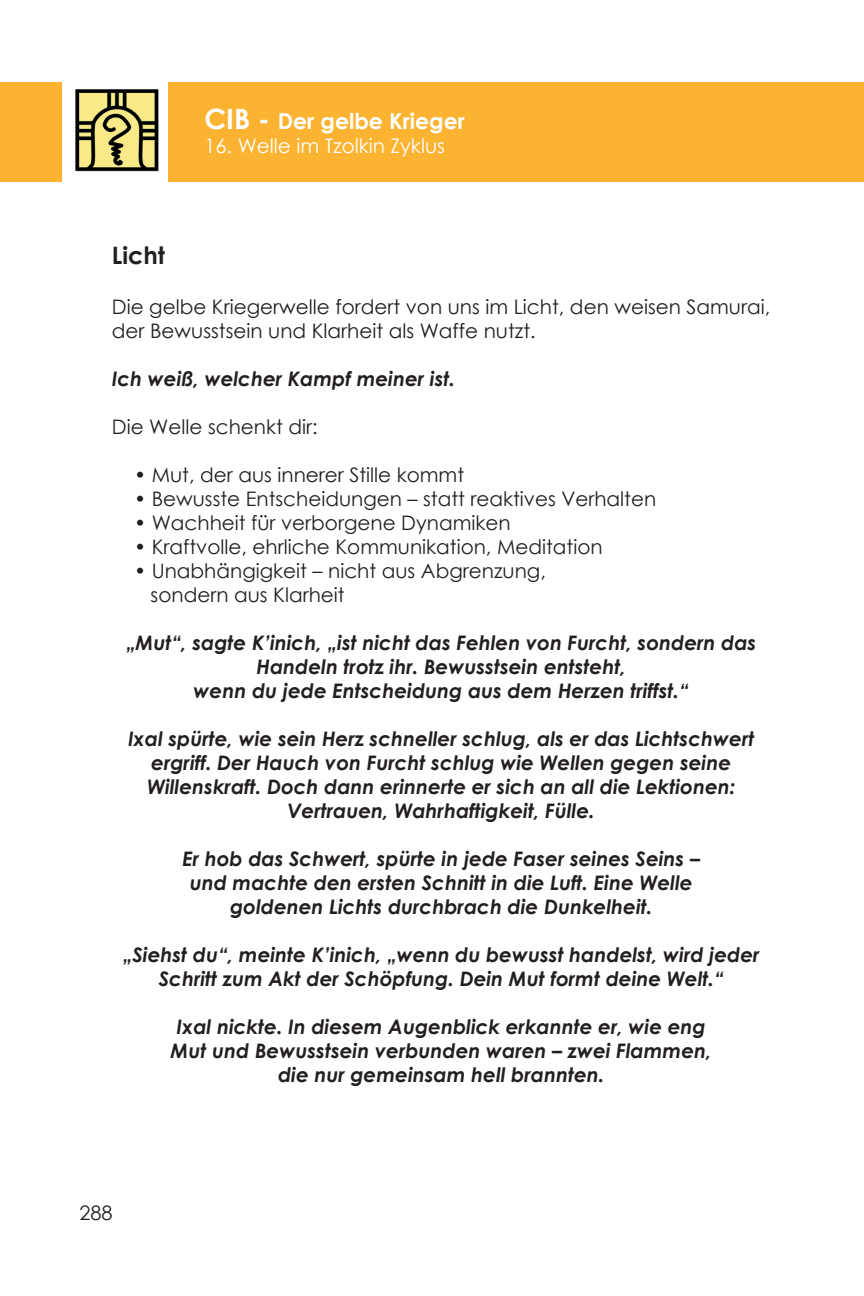
<style>
.page{position:relative;width:864px;height:1296px;background:#fff}
.page>*{position:absolute;margin:0;border:0;box-sizing:border-box;transform-origin:0 0}
.t1{font:700 24px "Century Gothic";color:#231f20}
.t2{font:700 22px "Century Gothic";color:#fff}
.t3{font:italic 700 20px/24px "Century Gothic";color:#231f20;text-align:center}
.t4{font:20px/24px "Century Gothic";color:#231f20}
.t5{font:20px "Century Gothic";color:#fff}
.s1{font-size:28px}
</style>
<div class="page">
<div style="left:0;top:82px;width:864px;height:99px;background:#fcb331"></div>
<div style="left:63px;top:59px;width:105px;height:162px;background:#fff"></div>
<img style="left:75px;top:89px;width:84px;height:83px">
<p class="t2" style="left:204px;top:104px;width:262px"><span class="s1">CIB -</span> Der gelbe Krieger</p>
<p class="t5" style="left:204px;top:131px;width:242px">16. Welle im Tzolkin Zyklus</p>
<p class="t1" style="left:112px;top:237px;width:55px">Licht</p>
<p class="t4" style="left:112px;top:295px;width:660px">Die gelbe Kriegerwelle fordert von uns im Licht, den weisen Samurai, der Bewusstsein und Klarheit als Waffe nutzt.</p>
<p class="t3" style="left:112px;top:366px;width:345px">Ich weiß, welcher Kampf meiner ist.</p>
<p class="t4" style="left:112px;top:415px;width:207px">Die Welle schenkt dir:</p>
<p class="t4" style="left:134px;top:463px;width:332px">• Mut, der aus innerer Stille kommt</p>
<p class="t4" style="left:134px;top:487px;width:524px">• Bewusste Entscheidungen – statt reaktives Verhalten</p>
<p class="t4" style="left:134px;top:511px;width:378px">• Wachheit für verborgene Dynamiken</p>
<p class="t4" style="left:134px;top:535px;width:470px">• Kraftvolle, ehrliche Kommunikation, Meditation</p>
<p class="t4" style="left:151px;top:559px;width:397px;text-indent:-17px">• Unabhängigkeit – nicht aus Abgrenzung, sondern aus Klarheit</p>
<p class="t3" style="left:126px;top:630px;width:632px">„Mut“, sagte K’inich, „ist nicht das Fehlen von Furcht, sondern das<br>Handeln trotz ihr. Bewusstsein entsteht,<br>wenn du jede Entscheidung aus dem Herzen triffst.“</p>
<p class="t3" style="left:128px;top:726px;width:628px">Ixal spürte, wie sein Herz schneller schlug, als er das Lichtschwert ergriff. Der Hauch von Furcht schlug wie Wellen gegen seine Willenskraft. Doch dann erinnerte er sich an all die Lektionen:<br>Vertrauen, Wahrhaftigkeit, Fülle.</p>
<p class="t3" style="left:182px;top:846px;width:519px">Er hob das Schwert, spürte in jede Faser seines Seins – und machte den ersten Schnitt in die Luft. Eine Welle goldenen Lichts durchbrach die Dunkelheit.</p>
<p class="t3" style="left:123px;top:942px;width:638px">„Siehst du“, meinte K’inich, „wenn du bewusst handelst, wird jeder<br>Schritt zum Akt der Schöpfung. Dein Mut formt deine Welt.“</p>
<p class="t3" style="left:171px;top:1014px;width:543px">Ixal nickte. In diesem Augenblick erkannte er, wie eng<br>Mut und Bewusstsein verbunden waren – zwei Flammen, die nur gemeinsam hell brannten.</p>
</div>
